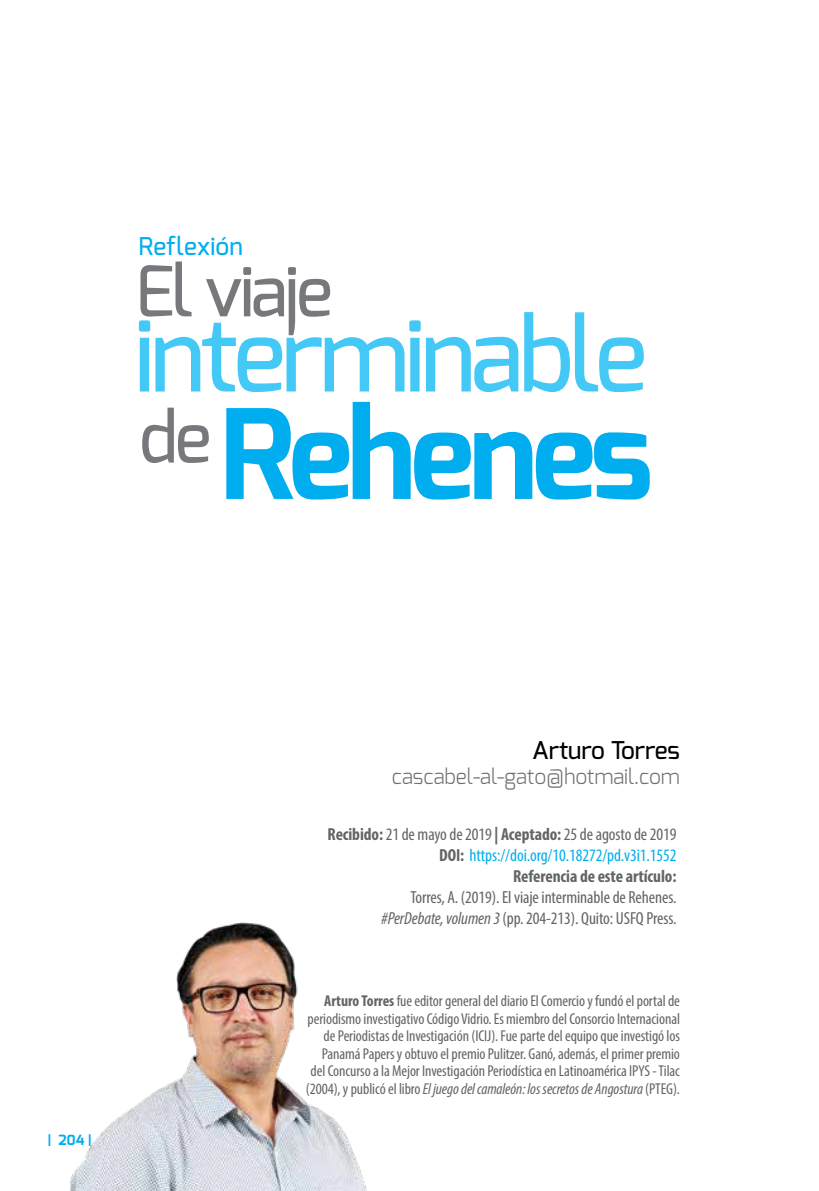
<style>
.page{position:relative;width:819px;height:1191px;background:#fff}
.page>*{position:absolute;margin:0;border:0;box-sizing:border-box;transform-origin:0 0}
.t1{font:700 124.08px "Exo";letter-spacing:-.05em;color:#00aeef}
.t2{font:500 101.15px "Exo";letter-spacing:-.05em;color:#44c8f5}
.t3{font:500 70px "Exo";letter-spacing:-.05em;color:#77787b}
.t4{font:500 24.5px "Exo";letter-spacing:-.005em;color:#000}
.t5{font:500 24.5px "Exo";letter-spacing:.005em;color:#00aeef}
.t6{font:300 21px "Exo";letter-spacing:-.005em;color:#6d6e71}
.t7{font:700 condensed 17.5px/21px "Myriad Pro";letter-spacing:-.005em;color:#636466;text-align:right}
.t8{font:condensed 17.5px/21px "Myriad Pro";letter-spacing:-.005em;color:#636466;text-align:right}
.t9{font:condensed 15.75px/17.5px "Myriad Pro";letter-spacing:-.005em;color:#636466;text-align:right}
.t10{font:700 14px "Exo";color:#00aeef}
.s1{font-weight:400}
.s2{font-weight:400;color:#00aeef}
.s3{font-style:italic}
.s4{font-weight:700}
</style>
<div class="page">
<img style="left:70px;top:922px;width:297px;height:269px">
<h3 class="t5" style="left:139px;top:230px;width:105px">Reflexión</h3>
<h3 class="t3" style="left:135px;top:246px;width:199px">El viaje</h3>
<h2 class="t2" style="left:134px;top:290px;width:515px">interminable</h2>
<h1 class="t1" style="left:139px;top:374px;width:516px"><sup>de</sup> Rehenes</h1>
<p class="t10" style="left:48px;top:1131px;width:45px">| 204 |</p>
<h3 class="t4" style="left:532px;top:734px;width:149px">Arturo Torres</h3>
<h3 class="t6" style="left:392px;top:762px;width:290px">cascabel-al-gato@hotmail.com</h3>
<p class="t7" style="left:327px;top:823px;width:350px">Recibido: <span class="s1">21 de mayo de 2019</span> | Aceptado: <span class="s1">25 de agosto de 2019<br></span>DOI: <span class="s2">https://doi.org/10.18272/pd.v3i1.1552<br></span>Referencia de este artículo:</p>
<p class="t8" style="left:381px;top:886px;width:297px">Torres, A. (2019). El viaje interminable de Rehenes. <span class="s3">#PerDebate, volumen 3</span> (pp. 204-213). Quito: USFQ Press.</p>
<p class="t9" style="left:306px;top:992px;width:375px"><span class="s4">Arturo Torres</span> fue editor general del diario El Comercio y fundó el portal de periodismo investigativo Código Vidrio. Es miembro del Consorcio Internacional de Periodistas de Investigación (ICIJ). Fue parte del equipo que investigó los Panamá Papers y obtuvo el premio Pulitzer. Ganó, además, el primer premio del Concurso a la Mejor Investigación Periodística en Latinoamérica IPYS - Tilac (2004), y publicó el libro <span class="s3">El juego del camaleón: los secretos de Angostura</span> (PTEG).</p>
</div>
